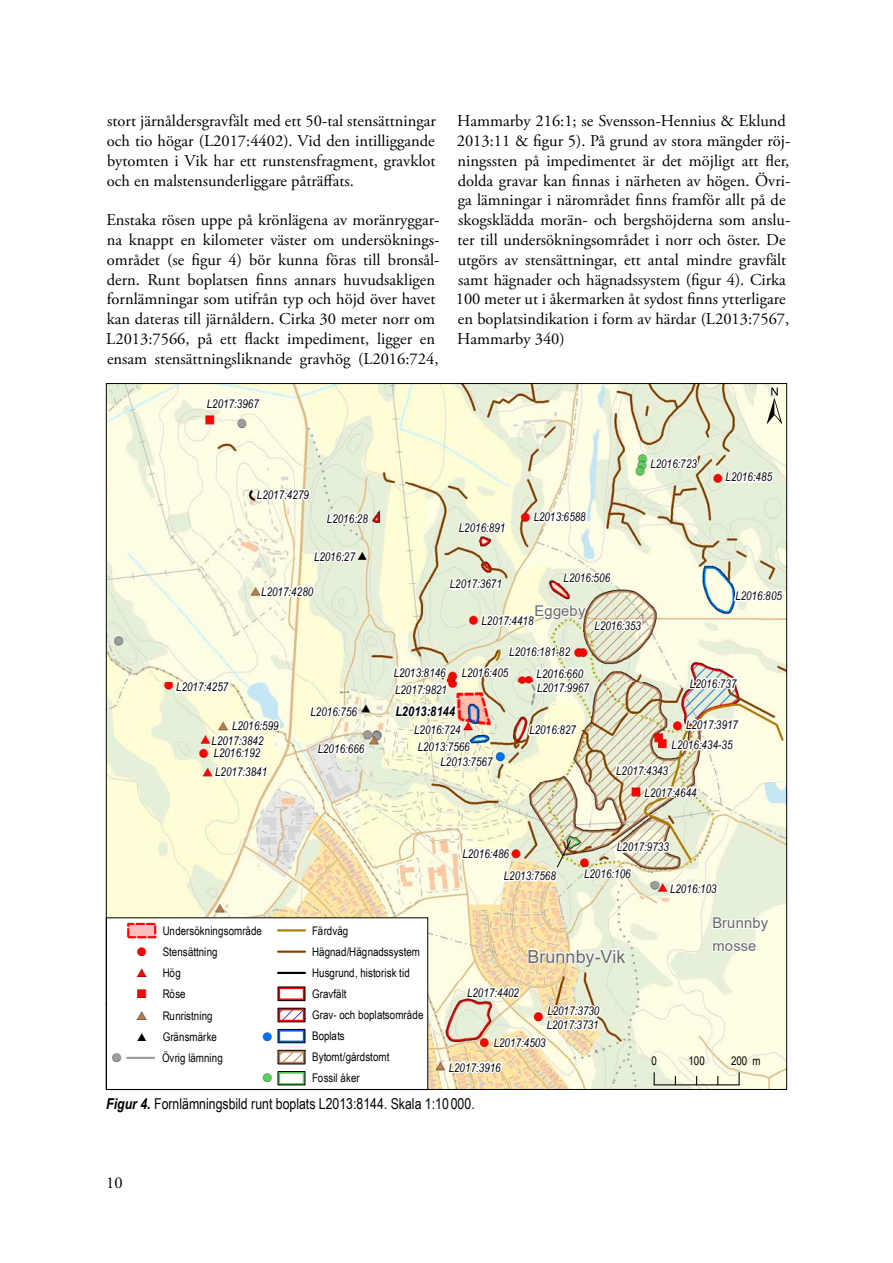
<style>
.page{position:relative;width:893px;height:1263px;background:#fff}
.page>*{position:absolute;margin:0;border:0;box-sizing:border-box;transform-origin:0 0}
.t1{font:52.5px "ESRI North";color:#000}
.t2{font:18px "Arial";color:#686868}
.t3{font:16.5px/19.8px "Adobe Garamond Pro";color:#000}
.t4{font:15px "Arial Narrow";color:#000}
.t5{font:14.7px "Arial";letter-spacing:.005em;color:#686868}
.t6{font:italic 700 13.35px "Arial Narrow";letter-spacing:.005em;color:#000}
.t7{font:12.3px "ESRI Default Marker";color:#f00}
.t8{font:12.3px "ESRI Default Marker";color:#5bce5e}
.t9{font:12.3px "ESRI Default Marker";color:#0070ff}
.t10{font:12.3px "ESRI Default Marker";color:#9d9d9d}
.t11{font:italic 11.85px/15.1px "Arial Narrow";color:#000}
.t12{font:11.85px/21px "Arial Narrow";color:#000}
.s1{color:#000}
.s2{font-family:"ESRI Default Marker";font-size:14.4px;color:#f00}
.s3{font-family:"ESRI Default Marker";font-size:14.4px}
.s4{font-family:"ESRI Default Marker";font-size:14.4px;color:#bd7a4f}
.s5{font-weight:700;font-style:italic}
</style>
<div class="page">
<img style="left:108px;top:385px;width:677px;height:703px">
<svg style="left:208px;top:715px;width:76px;height:68px"></svg>
<svg style="left:258px;top:576px;width:59px;height:23px"></svg>
<svg style="left:204px;top:395px;width:59px;height:17px"></svg>
<svg style="left:174px;top:673px;width:59px;height:22px"></svg>
<svg style="left:254px;top:480px;width:59px;height:23px"></svg>
<svg style="left:687px;top:676px;width:54px;height:15px"></svg>
<svg style="left:614px;top:839px;width:57px;height:16px"></svg>
<svg style="left:732px;top:587px;width:53px;height:17px"></svg>
<svg style="left:560px;top:570px;width:53px;height:16px"></svg>
<svg style="left:456px;top:517px;width:52px;height:19px"></svg>
<svg style="left:447px;top:576px;width:57px;height:16px"></svg>
<svg style="left:324px;top:510px;width:47px;height:17px"></svg>
<svg style="left:311px;top:546px;width:49px;height:18px"></svg>
<svg style="left:648px;top:456px;width:51px;height:16px"></svg>
<img style="left:459px;top:839px;width:112px;height:45px">
<svg style="left:581px;top:865px;width:53px;height:16px"></svg>
<svg style="left:308px;top:704px;width:52px;height:16px"></svg>
<svg style="left:315px;top:740px;width:52px;height:17px"></svg>
<svg style="left:723px;top:462px;width:52px;height:23px"></svg>
<svg style="left:667px;top:878px;width:53px;height:19px"></svg>
<img style="left:464px;top:977px;width:138px;height:74px">
<svg style="left:531px;top:509px;width:58px;height:16px"></svg>
<img style="left:391px;top:643px;width:204px;height:127px">
<svg style="left:446px;top:1057px;width:58px;height:18px"></svg>
<img style="left:613px;top:717px;width:131px;height:83px">
<svg style="left:711px;top:941px;width:48px;height:12px"></svg>
<svg style="left:478px;top:603px;width:166px;height:31px"></svg>
<svg style="left:712px;top:915px;width:58px;height:18px"></svg>
<svg style="left:527px;top:948px;width:102px;height:20px"></svg>
<svg style="left:654px;top:1072px;width:1px;height:12px"></svg>
<svg style="left:739px;top:1072px;width:1px;height:13px"></svg>
<hr style="left:654px;top:1084px;width:85px;height:1px;background:#000">
<svg style="left:108px;top:917px;width:320px;height:171px"></svg>
<hr style="left:278px;top:929px;width:27px;height:2px;background:#ae7900">
<svg style="left:126px;top:922px;width:31px;height:17px"></svg>
<hr style="left:278px;top:950px;width:27px;height:3px;background:#843f00">
<hr style="left:278px;top:972px;width:27px;height:2px;background:#000">
<hr style="left:127px;top:1057px;width:27px;height:2px;background:#9d9d9d">
<svg style="left:277px;top:986px;width:29px;height:100px"></svg>
<div style="left:278px;top:1050px;width:27px;height:14px;border:1px solid #000"></div>
<p class="t3" style="left:107px;top:112px;width:331px;text-align:justify">stort järnåldersgravfält med ett 50-tal stensättningar och tio högar (L2017:4402). Vid den intilliggande bytomten i Vik har ett runstensfragment, gravklot och en malstensunderliggare påträffats.</p>
<p class="t3" style="left:106px;top:211px;width:335px">Enstaka rösen uppe på krönlägena av moränryggar&shy;na knappt en kilometer väster om undersöknings&shy;området (se figur 4) bör kunna föras till bronsål&shy;dern. Runt boplatsen finns annars huvudsakligen fornlämningar som utifrån typ och höjd över havet kan dateras till järnåldern. Cirka 30 meter norr om L2013:7566, på ett flackt impediment, ligger en ensam stensättningsliknande gravhög (L2016:724,</p>
<p class="t11" style="left:207px;top:396px;width:53px">L2017:3967</p>
<p class="t3" style="left:456px;top:112px;width:336px">Hammarby 216:1; se Svensson-Hennius &amp; Eklund 2013:11 &amp; figur 5). På grund av stora mängder röj&shy;ningssten på impedimentet är det möjligt att fler, dolda gravar kan finnas i närheten av högen. Övri&shy;ga lämningar i närområdet finns framför allt på de skogsklädda morän- och bergshöjderna som anslu&shy;ter till undersökningsområdet i norr och öster. De utgörs av stensättningar, ett antal mindre gravfält samt hägnader och hägnadssystem (figur 4). Cirka 100 meter ut i åkermarken åt sydost finns ytterligare en boplatsindikation i form av härdar (L2013:7567, Hammarby 340)</p>
<h1 class="t1" style="left:766px;top:376px;width:17px">±</h1>
<p class="t11" style="left:257px;top:487px;width:53px">L2017:4279</p>
<p class="t11" style="left:327px;top:511px;width:43px">L2016:28</p>
<p class="t11" style="left:314px;top:549px;width:43px">L2016:27</p>
<p class="t11" style="left:261px;top:584px;width:53px">L2017:4280</p>
<p class="t11" style="left:650px;top:456px;width:48px">L2016:723</p>
<p class="t11" style="left:459px;top:520px;width:48px">L2016:891</p>
<p class="t11" style="left:450px;top:576px;width:53px">L2017:3671</p>
<p class="t11" style="left:534px;top:509px;width:53px">L2013:6588</p>
<p class="t11" style="left:564px;top:570px;width:48px">L2016:506</p>
<p class="t5" style="left:535px;top:601px;width:52px">Eggeby</p>
<p class="t11" style="left:482px;top:613px;width:53px">L2017:4418</p>
<p class="t11" style="left:509px;top:644px;width:62px">L2016:181-82</p>
<p class="t11" style="left:595px;top:618px;width:48px">L2016:353</p>
<p class="t11" style="left:726px;top:469px;width:48px">L2016:485</p>
<p class="t11" style="left:735px;top:588px;width:48px">L2016:805</p>
<p class="t11" style="left:176px;top:679px;width:53px">L2017:4257</p>
<p class="t11" style="left:394px;top:665px;width:53px">L2013:8146</p>
<p class="t11" style="left:395px;top:681px;width:53px">L2017:9821</p>
<p class="t11" style="left:462px;top:665px;width:48px">L2016:405</p>
<p class="t11" style="left:537px;top:666px;width:48px">L2016:660</p>
<p class="t11" style="left:537px;top:680px;width:53px">L2017:9967</p>
<p class="t11" style="left:690px;top:676px;width:48px">L2016:737</p>
<p class="t11" style="left:212px;top:717px;width:68px;text-indent:21px">L2016:599<br>L2017:3842</p>
<p class="t11" style="left:214px;top:745px;width:48px">L2016:192</p>
<p class="t11" style="left:215px;top:764px;width:53px">L2017:3841</p>
<p class="t11" style="left:311px;top:704px;width:48px">L2016:756</p>
<p class="t11" style="left:318px;top:741px;width:48px">L2016:666</p>
<p class="t6" style="left:395px;top:701px;width:61px">L2013:8144</p>
<p class="t11" style="left:414px;top:721px;width:48px">L2016:724</p>
<p class="t11" style="left:418px;top:739px;width:53px">L2013:7566</p>
<p class="t11" style="left:440px;top:754px;width:53px">L2013:7567</p>
<p class="t11" style="left:529px;top:722px;width:48px">L2016:827</p>
<p class="t11" style="left:686px;top:717px;width:53px">L2017:3917</p>
<p class="t11" style="left:672px;top:737px;width:62px">L2016:434-35</p>
<p class="t11" style="left:616px;top:762px;width:53px">L2017:4343</p>
<p class="t11" style="left:645px;top:784px;width:53px">L2017:4644</p>
<p class="t11" style="left:462px;top:846px;width:48px">L2016:486</p>
<p class="t11" style="left:617px;top:839px;width:53px">L2017:9733</p>
<p class="t11" style="left:504px;top:868px;width:53px">L2013:7568</p>
<p class="t11" style="left:584px;top:865px;width:48px">L2016:106</p>
<p class="t11" style="left:670px;top:881px;width:48px">L2016:103</p>
<p class="t12" style="left:163px;top:920px;width:101px">Undersökningsområde</p>
<p class="t12" style="left:312px;top:920px;width:38px">Färdväg</p>
<p class="t5" style="left:712px;top:913px;width:57px">Brunnby</p>
<p class="t7" style="left:138px;top:944px;width:10px">!<span class="s1">(</span></p>
<p class="t12" style="left:137px;top:941px;width:82px;text-indent:26px">Stensättning <span class="s2">#</span><span class="s3">*</span> Hög</p>
<p class="t7" style="left:138px;top:986px;width:10px">"<span class="s1">)</span></p>
<p class="t12" style="left:137px;top:983px;width:81px;line-height:21.5px;text-align:center">Röse<br><span class="s4">#</span><span class="s3">*</span> Runristning <span class="s3">#</span> Gränsmärke</p>
<p class="t9" style="left:263px;top:1029px;width:10px">!<span class="s1">(</span></p>
<p class="t12" style="left:312px;top:941px;width:113px">Hägnad/Hägnadssystem<br>Husgrund, historisk tid<br>Gravfält<br>Grav- och boplatsområde<br>Boplats</p>
<p class="t11" style="left:332px;top:948px;width:53px">L2017:4255</p>
<p class="t11" style="left:338px;top:960px;width:53px">L2017:4256</p>
<p class="t11" style="left:467px;top:985px;width:53px">L2017:4402</p>
<p class="t2" style="left:527px;top:944px;width:99px">Brunnby-Vik</p>
<p class="t11" style="left:547px;top:1003px;width:53px">L2017:3730</p>
<p class="t11" style="left:547px;top:1017px;width:53px">L2017:3731</p>
<p class="t11" style="left:494px;top:1035px;width:53px">L2017:4503</p>
<p class="t5" style="left:712px;top:936px;width:45px">mosse</p>
<p class="t10" style="left:112px;top:1050px;width:10px">!<span class="s1">(</span></p>
<p class="t12" style="left:162px;top:1047px;width:62px">Övrig lämning</p>
<p class="t12" style="left:312px;top:1046px;width:79px">Bytomt/gårdstomt</p>
<p class="t8" style="left:263px;top:1070px;width:10px">!<span class="s1">(</span></p>
<p class="t12" style="left:312px;top:1067px;width:49px">Fossil åker</p>
<p class="t11" style="left:449px;top:1059px;width:53px">L2017:3916</p>
<p class="t4" style="left:106px;top:1093px;width:370px"><span class="s5">Figur 4.</span> Fornlämningsbild runt boplats L2013:8144. Skala 1:10 000.</p>
<p class="t3" style="left:106px;top:1173px;width:18px">10</p>
<p class="t12" style="left:651px;top:1050px;width:7px">0</p>
<p class="t12" style="left:688px;top:1050px;width:18px">100</p>
<p class="t12" style="left:731px;top:1050px;width:31px">200 m</p>
</div>
